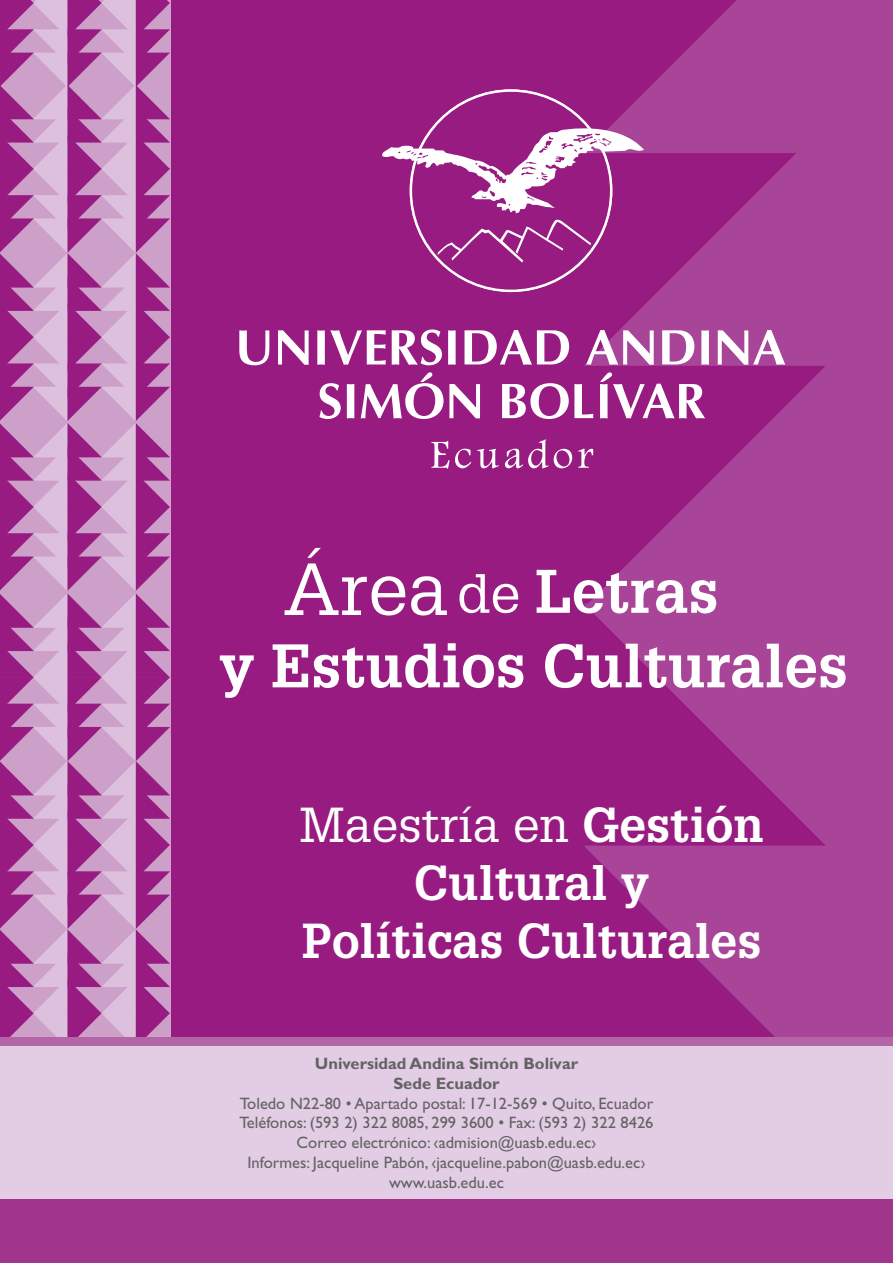
<style>
.page{position:relative;width:893px;height:1263px;background:#fff}
.page>*{position:absolute;margin:0;border:0;box-sizing:border-box;transform-origin:0 0}
.t1{font:700 60px "Glypha LT Std";color:#fff}
.t2{font:700 48px/57.6px "Glypha LT Std";color:#fff;text-align:center}
.t3{font:16.5px/19.8px "Gill Sans Std";color:#646363;text-align:center}
.t4{font:700 16.5px/19.8px "Gill Sans Std";color:#646363;text-align:center}
.s1{font-weight:400;font-size:72px}
.s2{font-weight:400;font-size:54px}
.s3{font-weight:400}
</style>
<div class="page">
<svg style="left:0;top:0;width:170px;height:1037px"></svg>
<div style="left:171px;top:0;width:722px;height:1082px;background:#971b81"></div>
<svg style="left:684px;top:0;width:209px;height:53px;fill:#a84598"></svg>
<svg style="left:644px;top:53px;width:249px;height:242px;fill:#a84598"></svg>
<svg style="left:584px;top:295px;width:309px;height:308px;fill:#a84598"></svg>
<svg style="left:654px;top:916px;width:239px;height:121px;fill:#a84598"></svg>
<svg style="left:584px;top:603px;width:309px;height:313px;fill:#a84598"></svg>
<svg style="left:431px;top:441px;width:40px;height:28px"></svg>
<svg style="left:477px;top:449px;width:22px;height:19px"></svg>
<svg style="left:505px;top:439px;width:43px;height:29px"></svg>
<svg style="left:554px;top:449px;width:18px;height:19px"></svg>
<svg style="left:578px;top:449px;width:15px;height:19px"></svg>
<svg style="left:239px;top:330px;width:30px;height:35px"></svg>
<svg style="left:278px;top:330px;width:31px;height:35px"></svg>
<svg style="left:317px;top:330px;width:69px;height:35px"></svg>
<svg style="left:392px;top:329px;width:50px;height:36px"></svg>
<svg style="left:448px;top:330px;width:8px;height:35px"></svg>
<svg style="left:464px;top:330px;width:105px;height:35px"></svg>
<svg style="left:586px;top:330px;width:68px;height:35px"></svg>
<svg style="left:662px;top:330px;width:32px;height:34px"></svg>
<svg style="left:701px;top:330px;width:8px;height:35px"></svg>
<svg style="left:718px;top:330px;width:67px;height:35px"></svg>
<svg style="left:319px;top:383px;width:22px;height:36px"></svg>
<svg style="left:347px;top:384px;width:7px;height:34px"></svg>
<svg style="left:502px;top:383px;width:91px;height:36px"></svg>
<svg style="left:361px;top:372px;width:119px;height:47px"></svg>
<svg style="left:600px;top:372px;width:105px;height:46px"></svg>
<svg style="left:382px;top:89px;width:262px;height:203px"></svg>
<div style="left:0;top:1042px;width:893px;height:221px;background:#e2cde5"></div>
<div style="left:0;top:1037px;width:893px;height:9px;background:#b365a5"></div>
<div style="left:0;top:1199px;width:893px;height:64px;background:#a0358b"></div>
<h1 class="t1" style="left:284px;top:554px;width:436px"><span class="s1">Área</span> <span class="s2">de</span> Letras</h1>
<h1 class="t1" style="left:219px;top:629px;width:630px">y Estudios Culturales</h1>
<h2 class="t2" style="left:299px;top:795px;width:466px"><span class="s3">Maestría en</span> Gestión<br>Cultural y<br>Políticas Culturales</h2>
<p class="t4" style="left:315px;top:1053px;width:265px">Universidad Andina Simón Bolívar<br>Sede Ecuador</p>
<p class="t3" style="left:239px;top:1093px;width:416px">Toledo N22-80 • Apartado postal: 17-12-569 • Quito, Ecuador Teléfonos: (593 2) 322 8085, 299 3600 • Fax: (593 2) 322 8426<br>Correo electrónico: ‹admision@uasb.edu.ec›<br>Informes: Jacqueline Pabón, ‹jacqueline.pabon@uasb.edu.ec› www.uasb.edu.ec</p>
</div>
